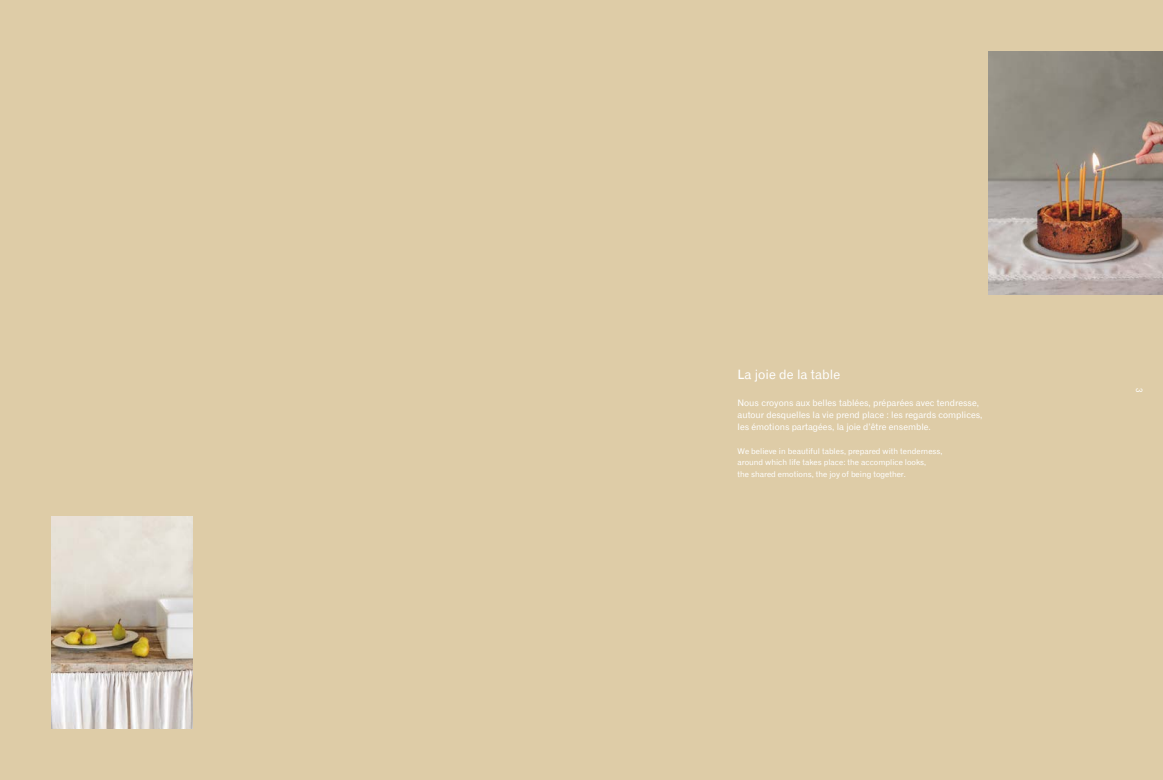
<style>
.page{position:relative;width:1163px;height:780px;background:#fff}
.page>*{position:absolute;margin:0;border:0;box-sizing:border-box;transform-origin:0 0}
.t1{font:13px "Gothic 720 BT Roman B";color:#fff}
.t2{font:9px/12px "Gothic 720 BT Roman B";color:#fff}
.t3{font:8px/11px "Gothic 720 BT Roman B";color:#fff}
</style>
<div class="page">
<div style="left:0;top:0;width:1162px;height:780px;background:#decca7"></div>
<img style="left:988px;top:51px;width:174px;height:244px">
<img style="left:51px;top:516px;width:142px;height:213px">
<h1 class="t1" style="left:737px;top:366px;width:104px">La joie de la table</h1>
<p class="t2" style="left:737px;top:396px;width:246px">Nous croyons aux belles tablées, préparées avec tendresse, autour desquelles la vie prend place : les regards complices, les émotions partagées, la joie d’être ensemble.</p>
<p class="t3" style="left:737px;top:446px;width:206px">We believe in beautiful tables, prepared with tenderness, around which life takes place: the accomplice looks,<br>the shared emotions, the joy of being together.</p>
<p class="t2" style="left:1145px;top:387px;width:6px;rotate:90deg">3</p>
</div>
